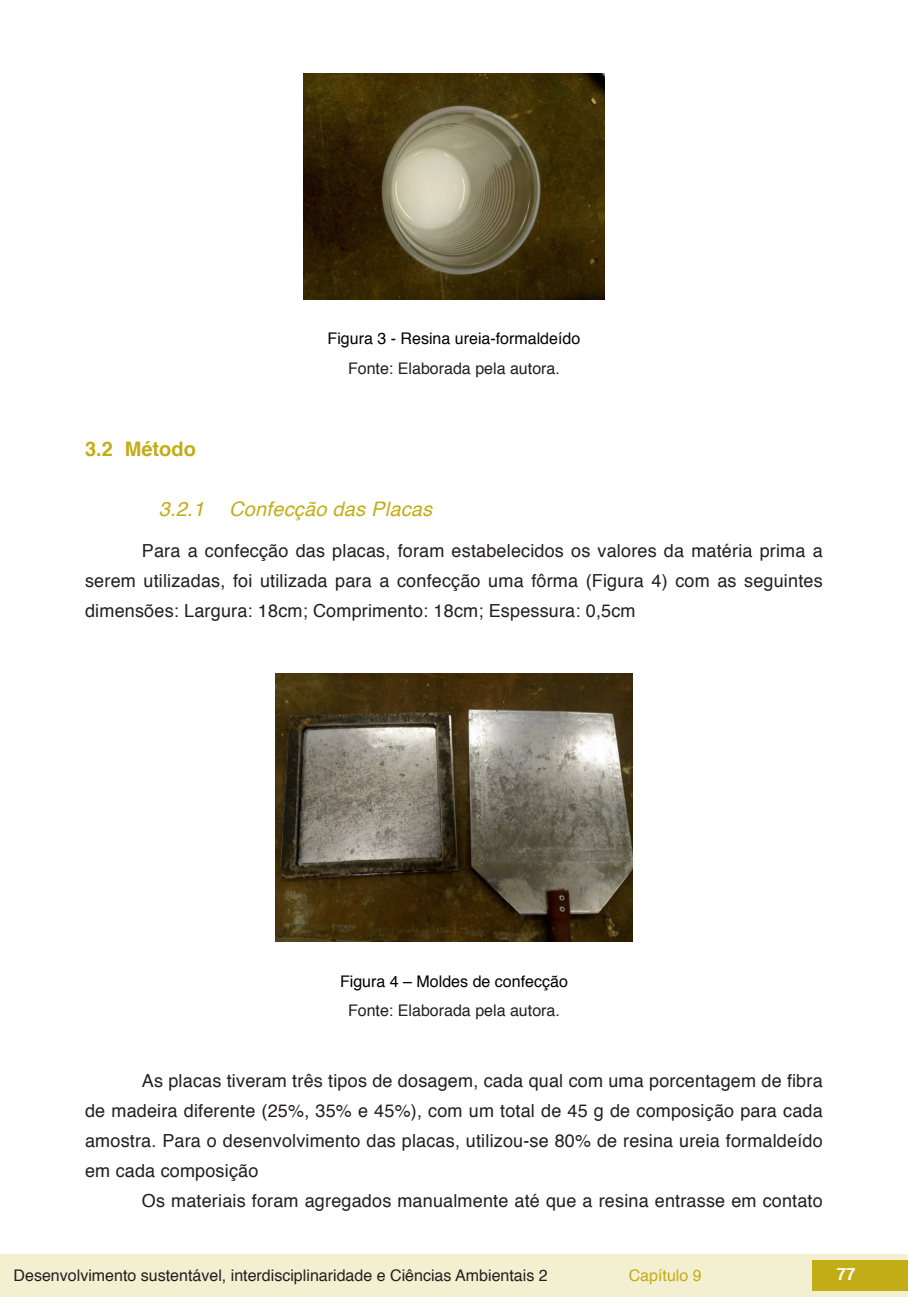
<style>
.page{position:relative;width:908px;height:1304px;background:#fff}
.page>*{position:absolute;margin:0;border:0;box-sizing:border-box;transform-origin:0 0}
.t1{font:italic 20px "Helvetica";letter-spacing:.01em;color:#c3ad17}
.t2{font:700 20px "Helvetica";color:#c3ad17}
.txt{font:18px/30px "Helvetica";letter-spacing:.01em;color:#231f20;text-align:justify}
.t3{font:700 16.8px "Helvetica";color:#fff}
.fonte_tab_gra_imag{font:16px "Helvetica";color:#231f20}
.info_tab_graf_imag{font:16px "Helvetica";color:#000}
.t4{font:16px "Helvetica";color:#c3ad17}
</style>
<div class="page">
<div style="left:0;top:1254px;width:906px;height:43px;background:#f3efd1"></div>
<div style="left:812px;top:1261px;width:95px;height:30px;background:#c3ad17"></div>
<img style="left:303px;top:74px;width:301px;height:226px">
<img style="left:275px;top:674px;width:357px;height:268px">
<p class="t2" style="left:85px;top:433px;width:112px">3.2 Método</p>
<p class="info_tab_graf_imag" style="left:327px;top:326px;width:254px">Figura 3 - Resina ureia-formaldeído</p>
<p class="fonte_tab_gra_imag" style="left:348px;top:356px;width:213px">Fonte: Elaborada pela autora.</p>
<p class="t1" style="left:159px;top:493px;width:47px">3.2.1</p>
<p class="t1" style="left:229px;top:493px;width:204px">Confecção das Placas</p>
<p class="txt" style="left:85px;top:536px;width:738px;text-indent:57px">Para a confecção das placas, foram estabelecidos os valores da matéria prima a serem utilizadas, foi utilizada para a confecção uma fôrma (Figura 4) com as seguintes dimensões: Largura: 18cm; Comprimento: 18cm; Espessura: 0,5cm</p>
<p class="info_tab_graf_imag" style="left:340px;top:969px;width:229px">Figura 4 – Moldes de confecção</p>
<p class="fonte_tab_gra_imag" style="left:348px;top:998px;width:213px">Fonte: Elaborada pela autora.</p>
<p class="txt" style="left:85px;top:1066px;width:738px;text-indent:57px">As placas tiveram três tipos de dosagem, cada qual com uma porcentagem de fibra de madeira diferente (25%, 35% e 45%), com um total de 45 g de composição para cada amostra. Para o desenvolvimento das placas, utilizou-se 80% de resina ureia formaldeído em cada composição</p>
<p class="txt" style="left:142px;top:1186px;width:682px">Os materiais foram agregados manualmente até que a resina entrasse em contato</p>
<p class="fonte_tab_gra_imag" style="left:14px;top:1263px;width:535px">Desenvolvimento sustentável, interdisciplinaridade e Ciências Ambientais 2</p>
<p class="t4" style="left:628px;top:1263px;width:74px">Capítulo 9</p>
<p class="t3" style="left:836px;top:1261px;width:20px">77</p>
</div>
